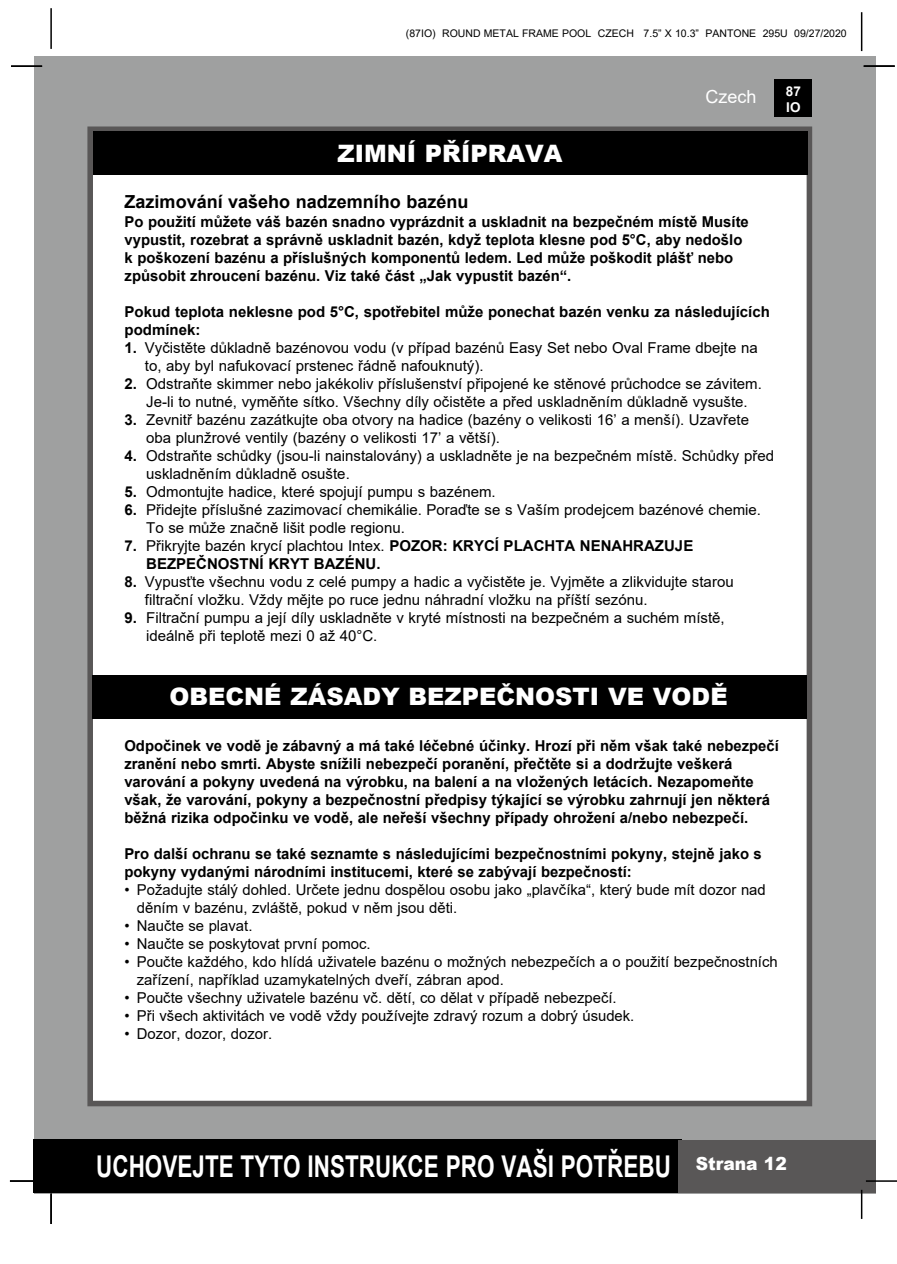
<style>
.page{position:relative;width:897px;height:1264px;background:#fff}
.page>*{position:absolute;margin:0;border:0;box-sizing:border-box;transform-origin:0 0}
.t1{font:700 30px "Arial";color:#fff;scale:.75 1}
.t2{font:900 24px "Arial";color:#fff}
.t3{font:700 18px "Arial";color:#000}
.t4{font:900 18px "Arial";color:#fff;scale:.95 1}
.t5{font:18px "Arial";color:#fff}
.t6{font:15px/18px "Arial";color:#000}
.t7{font:700 15px/18px "Arial";color:#000}
.t8{font:700 13.5px/16.2px "Arial";color:#fff}
.t9{font:10.5px "Arial";color:#000}
.s1{font-weight:700}
.s2{font-weight:400}
</style>
<div class="page">
<div style="left:34px;top:56px;width:841px;height:1137px;background:#9fa0a0"></div>
<div style="left:774px;top:79px;width:38px;height:38px;background:#000"></div>
<hr style="left:50px;top:8px;width:2px;height:41px;background:#000">
<hr style="left:860px;top:12px;width:2px;height:39px;background:#000">
<div style="left:33px;top:1140px;width:648px;height:53px;background:#000"></div>
<div style="left:678px;top:1140px;width:197px;height:53px;background:#595757"></div>
<hr style="left:865px;top:1180px;width:31px;height:1px;background:#000">
<hr style="left:860px;top:1189px;width:2px;height:30px;background:#000">
<div style="left:87px;top:126px;width:725px;height:980px;background:#fff;border:6px solid #595757"></div>
<div style="left:93px;top:131px;width:714px;height:44px;background:#000"></div>
<hr style="left:863px;top:65px;width:31px;height:2px;background:#000">
<hr style="left:50px;top:1193px;width:2px;height:31px;background:#000">
<hr style="left:10px;top:1180px;width:31px;height:1px;background:#000">
<hr style="left:11px;top:65px;width:31px;height:2px;background:#000">
<div style="left:92px;top:675px;width:714px;height:43px;background:#000"></div>
<p class="t9" style="left:406px;top:26px;width:442px">(87IO) ROUND METAL FRAME POOL CZECH 7.5” X 10.3” PANTONE 295U 09/27/2020</p>
<p class="t5" style="left:705px;top:84px;width:53px">Czech</p>
<p class="t8" style="left:785px;top:83px;width:17px">87<br>IO</p>
<h2 class="t2" style="left:337px;top:136px;width:226px">ZIMNÍ PŘÍPRAVA</h2>
<p class="t3" style="left:125px;top:189px;width:345px">Zazimování vašeho nadzemního bazénu</p>
<p class="t7" style="left:125px;top:213px;width:625px">Po použití můžete váš bazén snadno vyprázdnit a uskladnit na bezpečném místě Musíte vypustit, rozebrat a správně uskladnit bazén, když teplota klesne pod 5°C, aby nedošlo k poškození bazénu a příslušných komponentů ledem. Led může poškodit plášť nebo způsobit zhroucení bazénu. Viz také část „Jak vypustit bazén“.</p>
<p class="t7" style="left:125px;top:303px;width:646px">Pokud teplota neklesne pod 5°C, spotřebitel může ponechat bazén venku za následujících podmínek:</p>
<p class="t6" style="left:145px;top:339px;width:614px;text-indent:-20px"><span class="s1">1.</span> Vyčistěte důkladně bazénovou vodu (v případ bazénů Easy Set nebo Oval Frame dbejte na to, aby byl nafukovací prstenec řádně nafouknutý).</p>
<p class="t6" style="left:125px;top:375px;width:638px;text-align:center"><span class="s1">2.</span> Odstraňte skimmer nebo jakékoliv příslušenství připojené ke stěnové průchodce se závitem.<br>Je-li to nutné, vyměňte sítko. Všechny díly očistěte a před uskladněním důkladně vysušte.</p>
<p class="t6" style="left:146px;top:411px;width:604px;text-indent:-22px"><span class="s1">3.</span> Zevnitř bazénu zazátkujte oba otvory na hadice (bazény o velikosti 16’ a menší). Uzavřete oba plunžrové ventily (bazény o velikosti 17’ a větší).</p>
<p class="t6" style="left:146px;top:447px;width:629px;text-indent:-22px"><span class="s1">4.</span> Odstraňte schůdky (jsou-li nainstalovány) a uskladněte je na bezpečném místě. Schůdky před uskladněním důkladně osušte.</p>
<p class="t6" style="left:125px;top:483px;width:372px"><span class="s1">5.</span> Odmontujte hadice, které spojují pumpu s bazénem.</p>
<p class="t6" style="left:146px;top:501px;width:616px;text-indent:-22px"><span class="s1">6.</span> Přidejte příslušné zazimovací chemikálie. Poraďte se s Vaším prodejcem bazénové chemie.<br>To se může značně lišit podle regionu.</p>
<p class="t7" style="left:146px;top:537px;width:548px;text-indent:-22px">7. <span class="s2">Přikryjte bazén krycí plachtou Intex.</span> POZOR: KRYCÍ PLACHTA NENAHRAZUJE<br>BEZPEČNOSTNÍ KRYT BAZÉNU.</p>
<p class="t6" style="left:145px;top:573px;width:590px;text-indent:-20px"><span class="s1">8.</span> Vypusťte všechnu vodu z celé pumpy a hadic a vyčistěte je. Vyjměte a zlikvidujte starou filtrační vložku. Vždy mějte po ruce jednu náhradní vložku na příští sezónu.</p>
<p class="t6" style="left:146px;top:609px;width:580px;text-indent:-22px"><span class="s1">9.</span> Filtrační pumpu a její díly uskladněte v kryté místnosti na bezpečném a suchém místě, ideálně při teplotě mezi 0 až 40°C.</p>
<h2 class="t2" style="left:169px;top:679px;width:559px">OBECNÉ ZÁSADY BEZPEČNOSTI VE VODĚ</h2>
<p class="t7" style="left:124px;top:737px;width:656px">Odpočinek ve vodě je zábavný a má také léčebné účinky. Hrozí při něm však také nebezpečí zranění nebo smrti. Abyste snížili nebezpečí poranění, přečtěte si a dodržujte veškerá varování a pokyny uvedená na výrobku, na balení a na vložených letácích. Nezapomeňte však, že varování, pokyny a bezpečnostní předpisy týkající se výrobku zahrnují jen některá běžná rizika odpočinku ve vodě, ale neřeší všechny případy ohrožení a/nebo nebezpečí.</p>
<p class="t7" style="left:124px;top:845px;width:639px">Pro další ochranu se také seznamte s následujícími bezpečnostními pokyny, stejně jako s pokyny vydanými národními institucemi, které se zabývají bezpečností:</p>
<p class="t6" style="left:137px;top:881px;width:630px;text-indent:-12px">• Požadujte stálý dohled. Určete jednu dospělou osobu jako „plavčíka“, který bude mít dozor nad děním v bazénu, zvláště, pokud v něm jsou děti.</p>
<p class="t6" style="left:124px;top:917px;width:129px">• Naučte se plavat.</p>
<p class="t6" style="left:124px;top:935px;width:248px">• Naučte se poskytovat první pomoc.</p>
<p class="t6" style="left:137px;top:953px;width:642px;text-indent:-12px">• Poučte každého, kdo hlídá uživatele bazénu o možných nebezpečích a o použití bezpečnostních zařízení, například uzamykatelných dveří, zábran apod.</p>
<p class="t6" style="left:124px;top:989px;width:494px">• Poučte všechny uživatele bazénu vč. dětí, co dělat v případě nebezpečí.</p>
<p class="t6" style="left:124px;top:1007px;width:511px">• Při všech aktivitách ve vodě vždy používejte zdravý rozum a dobrý úsudek.</p>
<p class="t6" style="left:124px;top:1025px;width:149px">• Dozor, dozor, dozor.</p>
<h1 class="t1" style="left:96px;top:1145px;width:767px">UCHOVEJTE TYTO INSTRUKCE PRO VAŠI POTŘEBU</h1>
<p class="t4" style="left:695px;top:1150px;width:97px">Strana 12</p>
</div>
